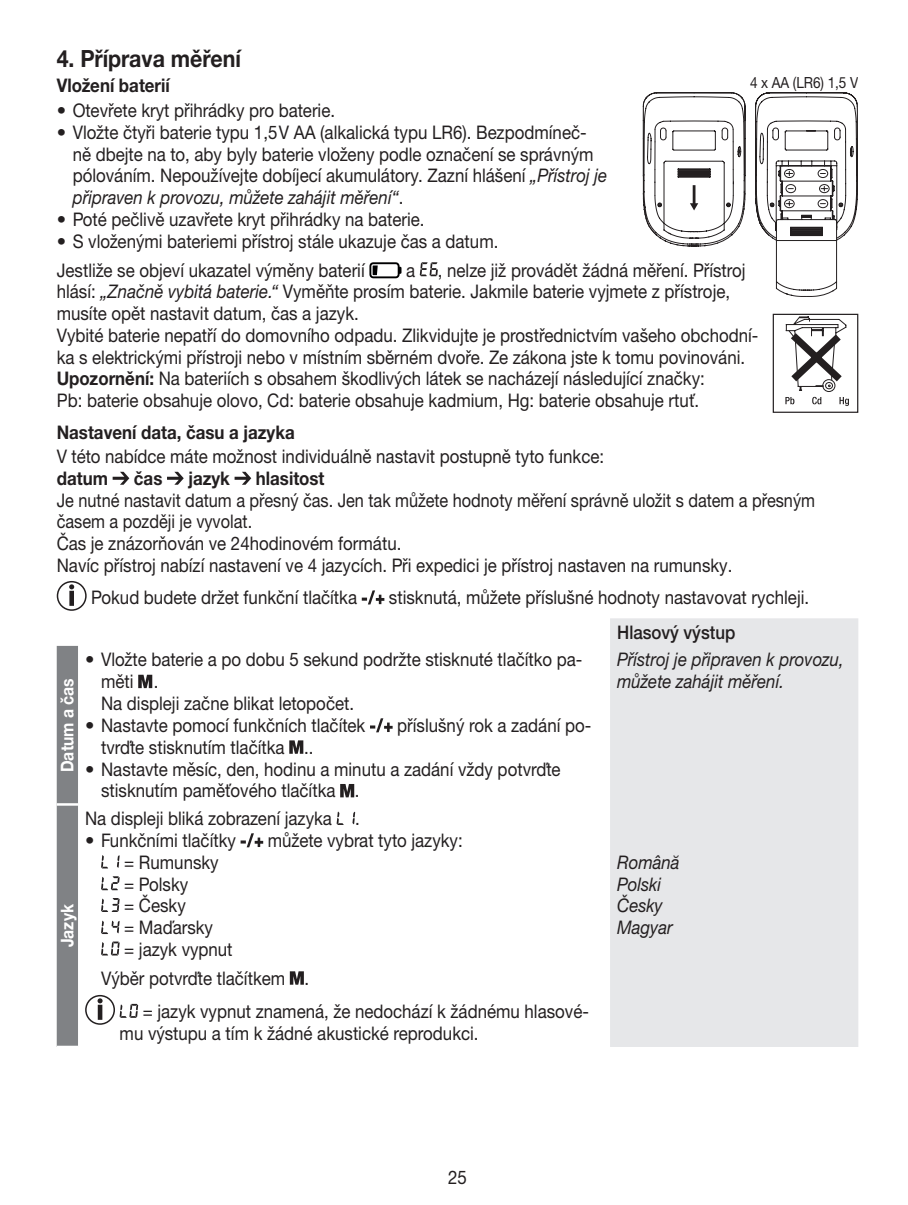
<style>
.page{position:relative;width:908px;height:1205px;background:#fff}
.page>*{position:absolute;margin:0;border:0;box-sizing:border-box;transform-origin:0 0}
.t1{font:700 23.75px "Helvetica Neue LTW1 G";color:#231f20;scale:.9 1}
.t2{font:18.75px/21.8px "Helvetica Neue LTW1 G";color:#231f20;scale:.9 1}
.t3{font:18.75px/21.8px "Helvetica Neue LTW1 G";color:#231f20}
.t4{font:18.75px/21.8px "Helvetica Neue LTW1 G";color:#231f20;scale:.87 1}
.t5{font:italic 18.75px/21.8px "Helvetica Neue LTW1 G";color:#231f20;scale:.9 1}
.t6{font:700 18.75px "Helvetica Neue LTW1 G";color:#231f20;scale:.9 1}
.t7{font:500 18.75px "Helvetica Neue LTW1 G";color:#231f20;scale:.9 1}
.t8{font:700 17.5px "Helvetica Neue LTW1 G";color:#fff;scale:.9 1}
.t9{font:15.5px "Helvetica Neue LTW1 G";color:#231f20;scale:.88 1}
.s1{font-style:italic}
.s2{font-weight:700}
</style>
<div class="page">
<svg style="left:369px;top:262px;width:32px;height:16px"></svg>
<svg style="left:419px;top:262px;width:18px;height:14px"></svg>
<svg style="left:113px;top:472px;width:16px;height:13px"></svg>
<svg style="left:167px;top:472px;width:17px;height:13px"></svg>
<svg style="left:234px;top:472px;width:17px;height:13px"></svg>
<div style="left:57px;top:581px;width:30px;height:30px;border:2px solid #231f20;border-radius:50%"></div>
<div style="left:69px;top:591px;width:5px;height:15px;border:2px solid #231f20"></div>
<svg style="left:69px;top:584px;width:5px;height:5px"></svg>
<svg style="left:361px;top:590px;width:23px;height:14px"></svg>
<div style="left:610px;top:618px;width:247px;height:429px;background:#e6e7e9"></div>
<div style="left:57px;top:646px;width:21px;height:399px;background:#808285"></div>
<hr style="left:57px;top:803px;width:21px;height:3px;background:#fff">
<svg style="left:138px;top:675px;width:14px;height:13px"></svg>
<svg style="left:370px;top:718px;width:22px;height:14px"></svg>
<svg style="left:289px;top:740px;width:14px;height:14px"></svg>
<svg style="left:340px;top:784px;width:14px;height:13px"></svg>
<svg style="left:336px;top:811px;width:19px;height:14px"></svg>
<svg style="left:240px;top:833px;width:23px;height:14px"></svg>
<svg style="left:101px;top:855px;width:19px;height:13px"></svg>
<svg style="left:101px;top:876px;width:19px;height:14px"></svg>
<svg style="left:101px;top:898px;width:19px;height:14px"></svg>
<svg style="left:101px;top:920px;width:19px;height:14px"></svg>
<svg style="left:101px;top:941px;width:19px;height:14px"></svg>
<svg style="left:290px;top:971px;width:14px;height:13px"></svg>
<div style="left:85px;top:995px;width:30px;height:30px;border:2px solid #231f20;border-radius:50%"></div>
<div style="left:98px;top:1005px;width:4px;height:15px;border:2px solid #231f20"></div>
<svg style="left:97px;top:998px;width:6px;height:5px"></svg>
<svg style="left:120px;top:1004px;width:18px;height:14px"></svg>
<svg style="left:642px;top:92px;width:215px;height:205px"></svg>
<div style="left:772px;top:314px;width:85px;height:99px;border:1px solid #231f20"></div>
<svg style="left:782px;top:315px;width:66px;height:91px"></svg>
<p class="t1" style="left:57px;top:43px;width:206px">4. Příprava měření</p>
<p class="t6" style="left:57px;top:74px;width:127px">Vložení baterií</p>
<p class="t3" style="left:57px;top:99px;width:280px">• Otevřete kryt přihrádky pro baterie.</p>
<p class="t3" style="left:73px;top:121px;width:536px;text-indent:-16px">• Vložte čtyři baterie typu 1,5 V AA (alkalická typu LR6). Bezpodmíneč&shy;ně dbejte na to, aby byly baterie vloženy podle označení se správným pólováním. Nepoužívejte dobíjecí akumulátory. Zazní hlášení <span class="s1">„Přístroj je připraven k provozu, můžete zahájit měření“</span>.</p>
<p class="t3" style="left:57px;top:208px;width:369px">• Poté pečlivě uzavřete kryt přihrádky na baterie.</p>
<p class="t3" style="left:57px;top:226px;width:443px;line-height:28.8px">• S vloženými bateriemi přístroj stále ukazuje čas a datum.<br>Jestliže se objeví ukazatel výměny baterií</p>
<p class="t9" style="left:749px;top:73px;width:124px">4 x AA (LR6) 1,5 V</p>
<p class="t2" style="left:57px;top:259px;width:780px;text-indent:349px">a , nelze již provádět žádná měření. Přístroj hlásí: <span class="s1">„Značně vybitá baterie.“</span> Vyměňte prosím baterie. Jakmile baterie vyjmete z přístroje, musíte opět nastavit datum, čas a jazyk.<br>Vybité baterie nepatří do domovního odpadu. Zlikvidujte je prostřednictvím vašeho obchodní&shy;ka s elektrickými přístroji nebo v místním sběrném dvoře. Ze zákona jste k tomu povinováni.<br><span class="s2">Upozornění:</span> Na bateriích s obsahem škodlivých látek se nacházejí následující značky:<br>Pb: baterie obsahuje olovo, Cd: baterie obsahuje kadmium, Hg: baterie obsahuje rtuť.</p>
<p class="t6" style="left:57px;top:421px;width:266px">Nastavení data, času a jazyka</p>
<p class="t2" style="left:57px;top:445px;width:609px">V této nabídce máte možnost individuálně nastavit postupně tyto funkce:</p>
<p class="t6" style="left:57px;top:466px;width:58px">datum</p>
<p class="t6" style="left:134px;top:466px;width:33px">čas</p>
<p class="t6" style="left:188px;top:466px;width:48px">jazyk</p>
<p class="t6" style="left:256px;top:466px;width:78px">hlasitost</p>
<p class="t4" style="left:57px;top:489px;width:872px">Je nutné nastavit datum a přesný čas. Jen tak můžete hodnoty měření správně uložit s datem a přesným časem a později je vyvolat.<br>Čas je znázorňován ve 24hodinovém formátu.<br>Navíc přístroj nabízí nastavení ve 4 jazycích. Při expedici je přístroj nastaven na rumunsky.</p>
<p class="t2" style="left:91px;top:586px;width:297px">Pokud budete držet funkční tlačítka</p>
<p class="t2" style="left:389px;top:586px;width:468px">stisknutá, můžete příslušné hodnoty nastavovat rychleji.</p>
<p class="t7" style="left:617px;top:621px;width:133px">Hlasový výstup</p>
<p class="t8" style="left:57px;top:772px;width:106px;rotate:-90deg">Datum a čas</p>
<p class="t3" style="left:101px;top:649px;width:482px;text-indent:-16px">• Vložte baterie a po dobu 5 sekund podržte stisknuté tlačítko pa&shy;měti .<br>Na displeji začne blikat letopočet.</p>
<p class="t5" style="left:617px;top:649px;width:253px">Přístroj je připraven k provozu, můžete zahájit měření.</p>
<p class="t3" style="left:85px;top:714px;width:281px">• Nastavte pomocí funkčních tlačítek</p>
<p class="t2" style="left:397px;top:714px;width:217px">příslušný rok a zadání po-</p>
<p class="t2" style="left:101px;top:736px;width:237px">tvrďte stisknutím tlačítka ..</p>
<p class="t3" style="left:101px;top:758px;width:461px;text-indent:-16px">• Nastavte měsíc, den, hodinu a minutu a zadání vždy potvrďte stisknutím paměťového tlačítka .</p>
<p class="t8" style="left:57px;top:947px;width:50px;rotate:-90deg">Jazyk</p>
<p class="t2" style="left:85px;top:807px;width:306px">Na displeji bliká zobrazení jazyka .</p>
<p class="t3" style="left:85px;top:829px;width:152px">• Funkčními tlačítky</p>
<p class="t2" style="left:268px;top:829px;width:218px">můžete vybrat tyto jazyky:</p>
<p class="t2" style="left:124px;top:851px;width:122px">= Rumunsky = Polsky<br>= Česky<br>= Maďarsky<br>= jazyk vypnut</p>
<p class="t5" style="left:617px;top:851px;width:71px">Română<br>Polski<br>Česky<br>Magyar</p>
<p class="t2" style="left:143px;top:961px;width:497px;line-height:33.5px;text-indent:-42px">Výběr potvrďte tlačítkem .<br>= jazyk vypnut znamená, že nedochází k žádnému hlasové-</p>
<p class="t2" style="left:120px;top:1022px;width:400px">mu výstupu a tím k žádné akustické reprodukci.</p>
<p class="t2" style="left:448px;top:1166px;width:22px">25</p>
</div>
